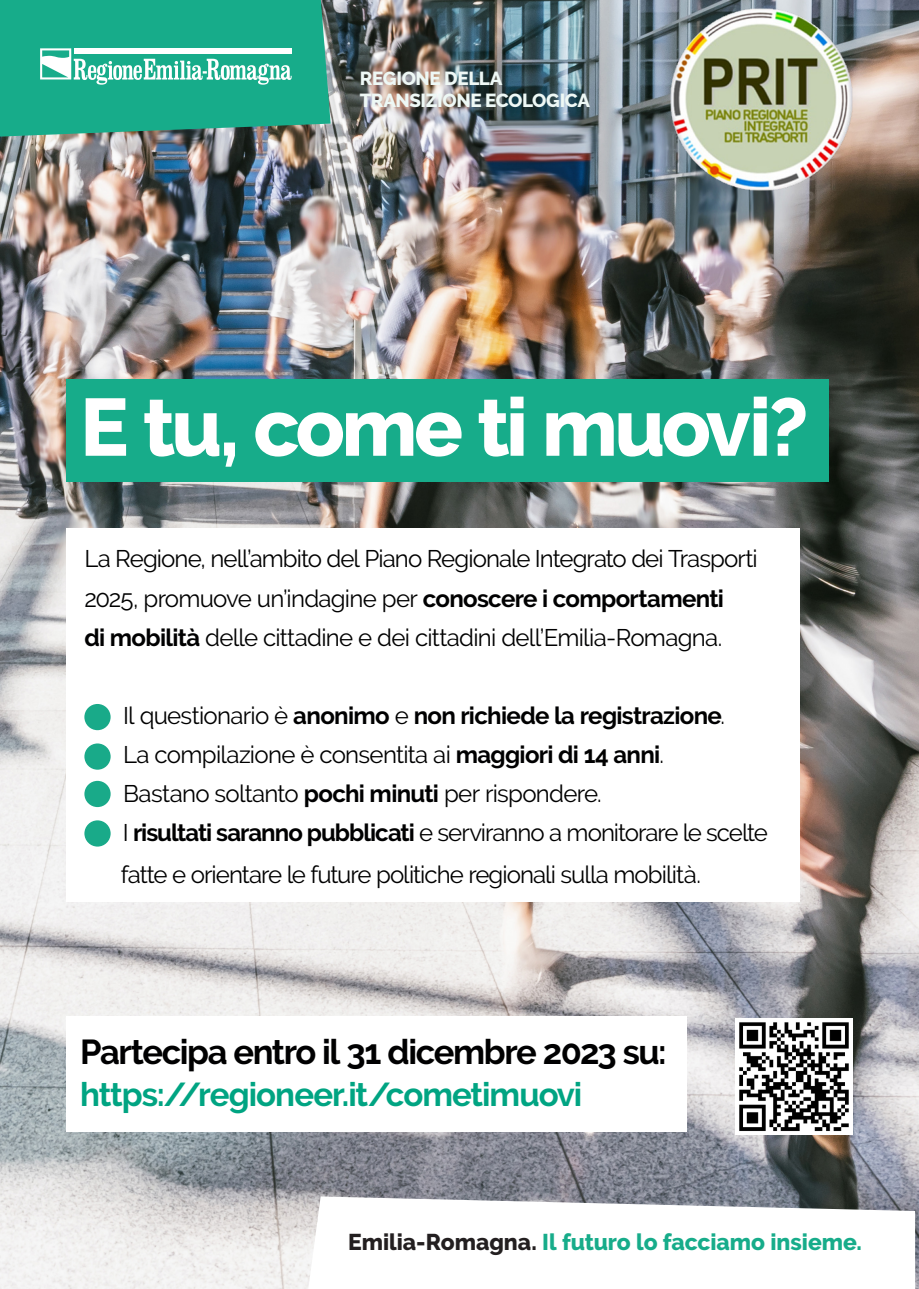
<style>
.page{position:relative;width:919px;height:1289px;background:#fff}
.page>*{position:absolute;margin:0;border:0;box-sizing:border-box;transform-origin:0 0}
.t1{font:800 81px "Raleway";letter-spacing:-.045em;color:#fff}
.t2{font:700 34.5px "Raleway";letter-spacing:-.04em;color:#000001}
.t3{font:700 33px "Raleway";letter-spacing:-.035em;color:#00a482}
.t4{font:24px/39px "Raleway";letter-spacing:-.035em;color:#000001}
.t5{font:700 24px "Raleway";letter-spacing:-.03em;color:#000001}
.t6{font:800 22.8px "Raleway";color:#17ac8a}
.t7{font:800 18.9px "Raleway";letter-spacing:-.02em;color:#eef8f5}
.s1{font-weight:700}
.s2{font-weight:400}
.s3{color:#231f20}
</style>
<div class="page">
<img style="left:0;top:0;width:918px;height:1288px">
<div style="left:67px;top:379px;width:762px;height:102px;background:#17ac8a"></div>
<svg style="left:0;top:0;width:330px;height:137px;background:#33b194"></svg>
<svg style="left:308px;top:1196px;width:607px;height:92px"></svg>
<img style="left:670px;top:9px;width:182px;height:181px">
<div style="left:67px;top:1016px;width:620px;height:115px;background:#fff"></div>
<img style="left:735px;top:1018px;width:117px;height:116px">
<div style="left:67px;top:528px;width:732px;height:373px;background:#fff"></div>
<div style="left:84px;top:704px;width:27px;height:26px;background:#19aa89;border-radius:50%"></div>
<div style="left:84px;top:743px;width:27px;height:26px;background:#19aa89;border-radius:50%"></div>
<div style="left:84px;top:780px;width:27px;height:27px;background:#19aa89;border-radius:50%"></div>
<div style="left:84px;top:820px;width:27px;height:26px;background:#19aa89;border-radius:50%"></div>
<p class="t7" style="left:360px;top:67px;width:144px">REGIONE DELLA</p>
<p class="t7" style="left:360px;top:90px;width:231px">TRANSIZIONE ECOLOGICA</p>
<p class="t1" style="left:80px;top:381px;width:729px">E tu, come ti muovi?</p>
<p class="t4" style="left:84px;top:539px;width:674px">La Regione, nell’ambito del Piano Regionale Integrato dei Trasporti<br>2025, promuove un’indagine per <span class="s1">conoscere i comportamenti</span></p>
<p class="t4" style="left:84px;top:617px;width:639px"><span class="s1">di mobilità</span> delle cittadine e dei cittadini dell’Emilia-Romagna.</p>
<p class="t5" style="left:123px;top:701px;width:603px"><span class="s2">Il questionario è</span> anonimo <span class="s2">e</span> non richiede la registrazione<span class="s2">.</span></p>
<p class="t4" style="left:123px;top:734px;width:542px">La compilazione è consentita ai <span class="s1">maggiori di 14 anni</span>.</p>
<p class="t4" style="left:123px;top:773px;width:480px">Bastano soltanto <span class="s1">pochi minuti</span> per rispondere.</p>
<p class="t4" style="left:123px;top:812px;width:646px">I <span class="s1">risultati saranno pubblicati</span> e serviranno a monitorare le scelte</p>
<p class="t4" style="left:121px;top:854px;width:581px">fatte e orientare le future politiche regionali sulla mobilità.</p>
<p class="t2" style="left:80px;top:1032px;width:588px">Partecipa entro il 31 dicembre 2023 su:</p>
<p class="t3" style="left:80px;top:1075px;width:503px">https://regioneer.it/cometimuovi</p>
<p class="t6" style="left:348px;top:1228px;width:515px"><span class="s3">Emilia-Romagna.</span> Il futuro lo facciamo insieme.</p>
</div>
